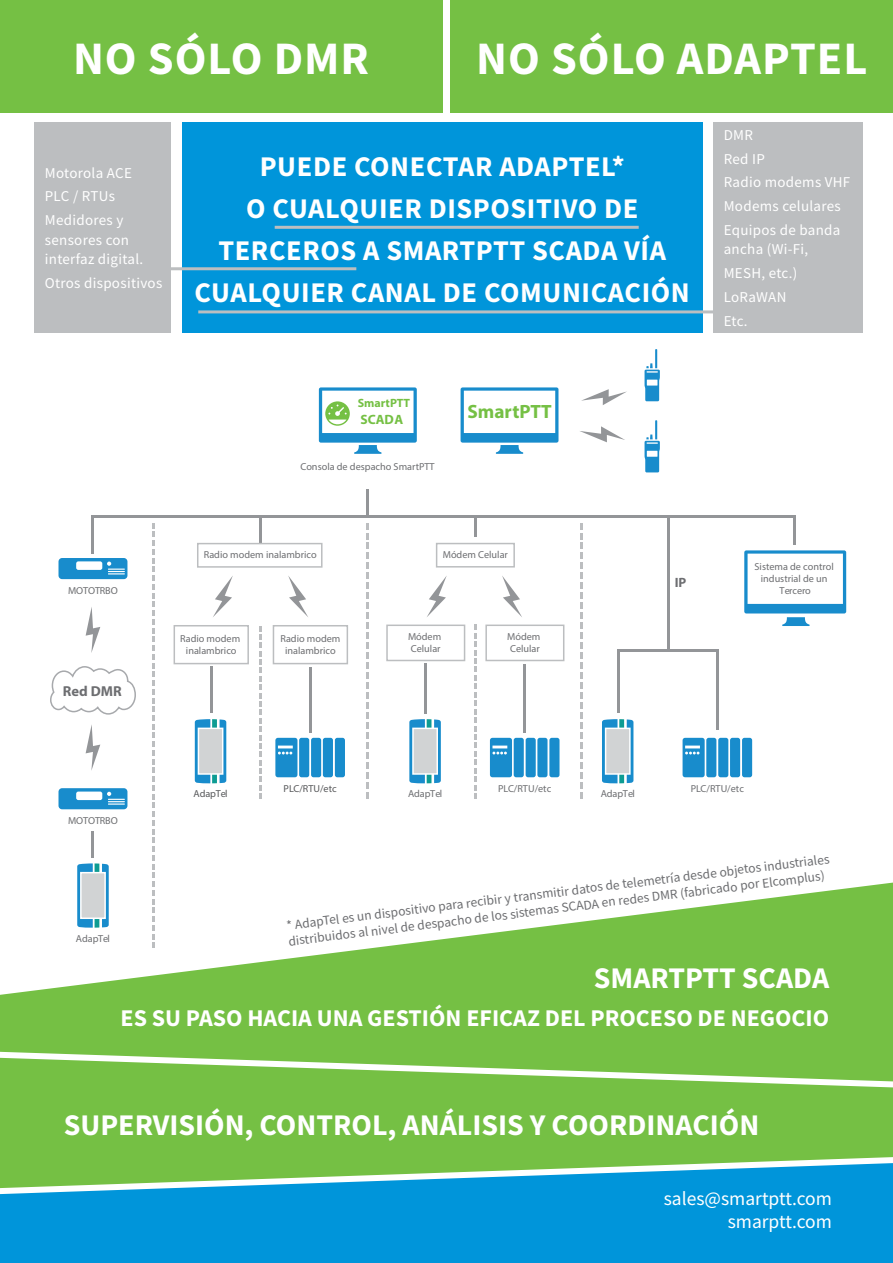
<style>
.page{position:relative;width:893px;height:1263px;background:#fff}
.page>*{position:absolute;margin:0;border:0;box-sizing:border-box;transform-origin:0 0}
.t1{font:700 46.5px "Source Sans Pro";letter-spacing:.02em;color:#fff}
.t2{font:700 30px "Source Sans Pro";color:#fff}
.t3{font:700 28.5px/42px "Source Sans Pro";letter-spacing:.02em;color:#fff;text-align:center}
.t4{font:700 24px "Source Sans Pro";color:#fff}
.t5{font:19.5px/23.4px "Source Sans Pro";color:#fff;text-align:right}
.t6{font:700 19.2px "Myriad Pro";color:#75c044}
.t7{font:15px/23.7px "Source Sans Pro";letter-spacing:.02em;color:#fff}
.t8{font:700 14.4px "Myriad Pro";color:#6d6e71}
.t9{font:13.5px/16.2px "Source Sans Pro";color:#6d6e71}
.t10{font:700 13.5px "Myriad Pro";color:#75c044}
.t11{font:700 13.5px "Myriad Pro";color:#6d6e71}
.t12{font:700 12px "Myriad Pro";color:#75c044}
.t13{font:10.2px/12.1px "Myriad Pro";color:#6d6e71;text-align:center}
.t14{font:10.2px "Myriad Pro";color:#58595b}
</style>
<div class="page">
<div style="left:182px;top:122px;width:521px;height:210px;background:#0095da"></div>
<svg style="left:0;top:882px;width:893px;height:269px;fill:#75c044"></svg>
<svg style="left:0;top:1047px;width:893px;height:45px;background:#87c85c"></svg>
<div style="left:0;top:1200px;width:893px;height:63px;background:#0095da"></div>
<div style="left:34px;top:122px;width:137px;height:210px;background:#bcbec0"></div>
<div style="left:713px;top:122px;width:150px;height:210px;background:#bcbec0"></div>
<div style="left:0;top:0;width:442px;height:113px;background:#75c044"></div>
<div style="left:451px;top:0;width:442px;height:113px;background:#75c044"></div>
<svg style="left:0;top:1151px;width:893px;height:49px;background:#52b49c"></svg>
<hr style="left:275px;top:226px;width:364px;height:3px;background:#bcbec0">
<hr style="left:161px;top:267px;width:195px;height:3px;background:#bcbec0">
<hr style="left:198px;top:310px;width:540px;height:3px;background:#bcbec0">
<hr style="left:474px;top:516px;width:2px;height:21px;background:#939598">
<svg style="left:77px;top:863px;width:32px;height:65px"></svg>
<div style="left:80px;top:872px;width:26px;height:47px;background:#d1d3d4;border:2px solid #fff"></div>
<svg style="left:59px;top:788px;width:68px;height:21px"></svg>
<svg style="left:59px;top:558px;width:68px;height:21px"></svg>
<svg style="left:50px;top:666px;width:86px;height:49px"></svg>
<svg style="left:319px;top:387px;width:98px;height:67px"></svg>
<svg style="left:461px;top:387px;width:97px;height:67px"></svg>
<svg style="left:744px;top:550px;width:102px;height:76px"></svg>
<svg style="left:86px;top:607px;width:14px;height:46px"></svg>
<svg style="left:86px;top:725px;width:14px;height:45px"></svg>
<hr style="left:92px;top:516px;width:2px;height:38px;background:#939598">
<hr style="left:92px;top:831px;width:2px;height:26px;background:#939598">
<svg style="left:152px;top:523px;width:3px;height:425px"></svg>
<svg style="left:366px;top:523px;width:2px;height:276px"></svg>
<svg style="left:580px;top:523px;width:2px;height:276px"></svg>
<div style="left:706px;top:738px;width:10px;height:39px;background:#188ccc;border-radius:2px"></div>
<div style="left:718px;top:738px;width:10px;height:39px;background:#188ccc;border-radius:2px"></div>
<div style="left:730px;top:738px;width:10px;height:39px;background:#188ccc;border-radius:2px"></div>
<div style="left:742px;top:738px;width:10px;height:39px;background:#188ccc;border-radius:2px"></div>
<svg style="left:683px;top:738px;width:22px;height:39px"></svg>
<svg style="left:602px;top:719px;width:31px;height:64px"></svg>
<div style="left:605px;top:728px;width:26px;height:47px;background:#d1d3d4;border:2px solid #fff"></div>
<svg style="left:427px;top:576px;width:20px;height:41px"></svg>
<svg style="left:502px;top:576px;width:20px;height:41px"></svg>
<div style="left:436px;top:543px;width:79px;height:24px;border:2px solid #bcbec0"></div>
<div style="left:386px;top:624px;width:79px;height:37px;border:2px solid #bcbec0"></div>
<div style="left:485px;top:624px;width:79px;height:37px;border:2px solid #bcbec0"></div>
<hr style="left:367px;top:489px;width:2px;height:29px;background:#939598">
<hr style="left:667px;top:516px;width:2px;height:134px;background:#939598">
<hr style="left:617px;top:649px;width:2px;height:64px;background:#939598">
<hr style="left:716px;top:650px;width:2px;height:80px;background:#939598">
<hr style="left:793px;top:516px;width:2px;height:29px;background:#939598">
<hr style="left:92px;top:516px;width:703px;height:2px;background:#939598">
<hr style="left:618px;top:649px;width:100px;height:2px;background:#939598">
<svg style="left:474px;top:624px;width:3px;height:175px"></svg>
<div style="left:514px;top:738px;width:10px;height:39px;background:#188ccc;border-radius:2px"></div>
<div style="left:526px;top:738px;width:10px;height:39px;background:#188ccc;border-radius:2px"></div>
<div style="left:537px;top:738px;width:10px;height:39px;background:#188ccc;border-radius:2px"></div>
<div style="left:549px;top:738px;width:10px;height:39px;background:#188ccc;border-radius:2px"></div>
<svg style="left:490px;top:738px;width:22px;height:39px"></svg>
<svg style="left:409px;top:719px;width:32px;height:64px"></svg>
<div style="left:412px;top:728px;width:26px;height:47px;background:#d1d3d4;border:2px solid #fff"></div>
<hr style="left:425px;top:664px;width:2px;height:50px;background:#939598">
<hr style="left:524px;top:665px;width:2px;height:68px;background:#939598">
<hr style="left:259px;top:516px;width:2px;height:28px;background:#939598">
<svg style="left:259px;top:626px;width:2px;height:173px"></svg>
<div style="left:299px;top:738px;width:10px;height:39px;background:#188ccc;border-radius:2px"></div>
<div style="left:311px;top:738px;width:10px;height:39px;background:#188ccc;border-radius:2px"></div>
<div style="left:323px;top:738px;width:10px;height:39px;background:#188ccc;border-radius:2px"></div>
<div style="left:335px;top:738px;width:10px;height:39px;background:#188ccc;border-radius:2px"></div>
<svg style="left:275px;top:738px;width:22px;height:39px"></svg>
<svg style="left:195px;top:719px;width:31px;height:64px"></svg>
<div style="left:198px;top:728px;width:25px;height:47px;background:#d1d3d4;border:2px solid #fff"></div>
<svg style="left:213px;top:576px;width:20px;height:41px"></svg>
<svg style="left:288px;top:576px;width:20px;height:41px"></svg>
<svg style="left:580px;top:426px;width:45px;height:16px"></svg>
<svg style="left:581px;top:389px;width:46px;height:16px"></svg>
<div style="left:197px;top:543px;width:125px;height:25px;border:2px solid #bcbec0"></div>
<div style="left:174px;top:625px;width:75px;height:39px;border:2px solid #bcbec0"></div>
<div style="left:273px;top:625px;width:75px;height:39px;border:2px solid #bcbec0"></div>
<hr style="left:210px;top:666px;width:2px;height:47px;background:#939598">
<hr style="left:309px;top:667px;width:2px;height:66px;background:#939598">
<svg style="left:644px;top:349px;width:16px;height:52px"></svg>
<svg style="left:644px;top:420px;width:16px;height:52px"></svg>
<h1 class="t1" style="left:73px;top:27px;width:297px">NO SÓLO DMR</h1>
<h1 class="t1" style="left:476px;top:27px;width:393px">NO SÓLO ADAPTEL</h1>
<h3 class="t7" style="left:45px;top:161px;width:89px">Motorola ACE<br>PLC / RTUs<br>Medidores y</h3>
<h3 class="t7" style="left:45px;top:230px;width:100px;line-height:19.5px">sensores con interfaz digital.</h3>
<h3 class="t7" style="left:45px;top:271px;width:119px">Otros dispositivos</h3>
<h3 class="t3" style="left:195px;top:145px;width:497px">PUEDE CONECTAR ADAPTEL*<br>O CUALQUIER DISPOSITIVO DE<br>TERCEROS A SMARTPTT SCADA VÍA<br>CUALQUIER CANAL DE COMUNICACIÓN</h3>
<p class="t13" style="left:68px;top:584px;width:51px">MOTOTRBO</p>
<h3 class="t8" style="left:63px;top:682px;width:60px">Red DMR</h3>
<p class="t12" style="left:358px;top:396px;width:54px">SmartPTT</p>
<h3 class="t10" style="left:360px;top:410px;width:44px">SCADA</h3>
<p class="t13" style="left:301px;top:461px;width:136px">Consola de despacho SmartPTT</p>
<h3 class="t6" style="left:467px;top:398px;width:86px">SmartPTT</h3>
<p class="t13" style="left:204px;top:548px;width:114px">Radio modem inalambrico</p>
<p class="t13" style="left:443px;top:548px;width:67px">Módem Celular</p>
<p class="t13" style="left:180px;top:632px;width:62px">Radio modem inalambrico</p>
<p class="t13" style="left:280px;top:632px;width:62px">Radio modem inalambrico</p>
<p class="t13" style="left:408px;top:630px;width:35px;text-align:left">Módem<br>Celular</p>
<p class="t13" style="left:507px;top:630px;width:35px;text-align:left">Módem<br>Celular</p>
<h3 class="t11" style="left:675px;top:573px;width:13px">IP</h3>
<h3 class="t7" style="left:724px;top:123px;width:128px">DMR<br>Red IP<br>Radio modems VHF<br>Modems celulares<br>Equipos de banda</h3>
<h3 class="t7" style="left:724px;top:238px;width:86px">ancha (Wi-Fi,<br>MESH, etc.)<br>LoRaWAN<br>Etc.</h3>
<p class="t13" style="left:755px;top:560px;width:81px">Sistema de control industrial de un<br>Tercero</p>
<p class="t13" style="left:68px;top:814px;width:51px">MOTOTRBO</p>
<p class="t13" style="left:76px;top:932px;width:36px">AdapTel</p>
<p class="t14" style="left:193px;top:788px;width:36px">AdapTel</p>
<p class="t14" style="left:284px;top:783px;width:55px">PLC/RTU/etc</p>
<p class="t13" style="left:408px;top:788px;width:36px">AdapTel</p>
<p class="t13" style="left:498px;top:783px;width:55px">PLC/RTU/etc</p>
<p class="t13" style="left:601px;top:788px;width:36px">AdapTel</p>
<p class="t13" style="left:691px;top:783px;width:55px">PLC/RTU/etc</p>
<h3 class="t9" style="left:286px;top:917px;width:548px;rotate:-7deg">* AdapTel es un dispositivo para recibir y transmitir datos de telemetría desde objetos industriales distribuidos al nivel de despacho de los sistemas SCADA en redes DMR (fabricado por Elcomplus)</h3>
<h2 class="t2" style="left:594px;top:958px;width:237px">SMARTPTT SCADA</h2>
<h3 class="t4" style="left:121px;top:1001px;width:710px">ES SU PASO HACIA UNA GESTIÓN EFICAZ DEL PROCESO DE NEGOCIO</h3>
<h2 class="t2" style="left:64px;top:1104px;width:697px">SUPERVISIÓN, CONTROL, ANÁLISIS Y COORDINACIÓN</h2>
<h3 class="t5" style="left:664px;top:1186px;width:170px">sales@smartptt.com smarptt.com</h3>
</div>
